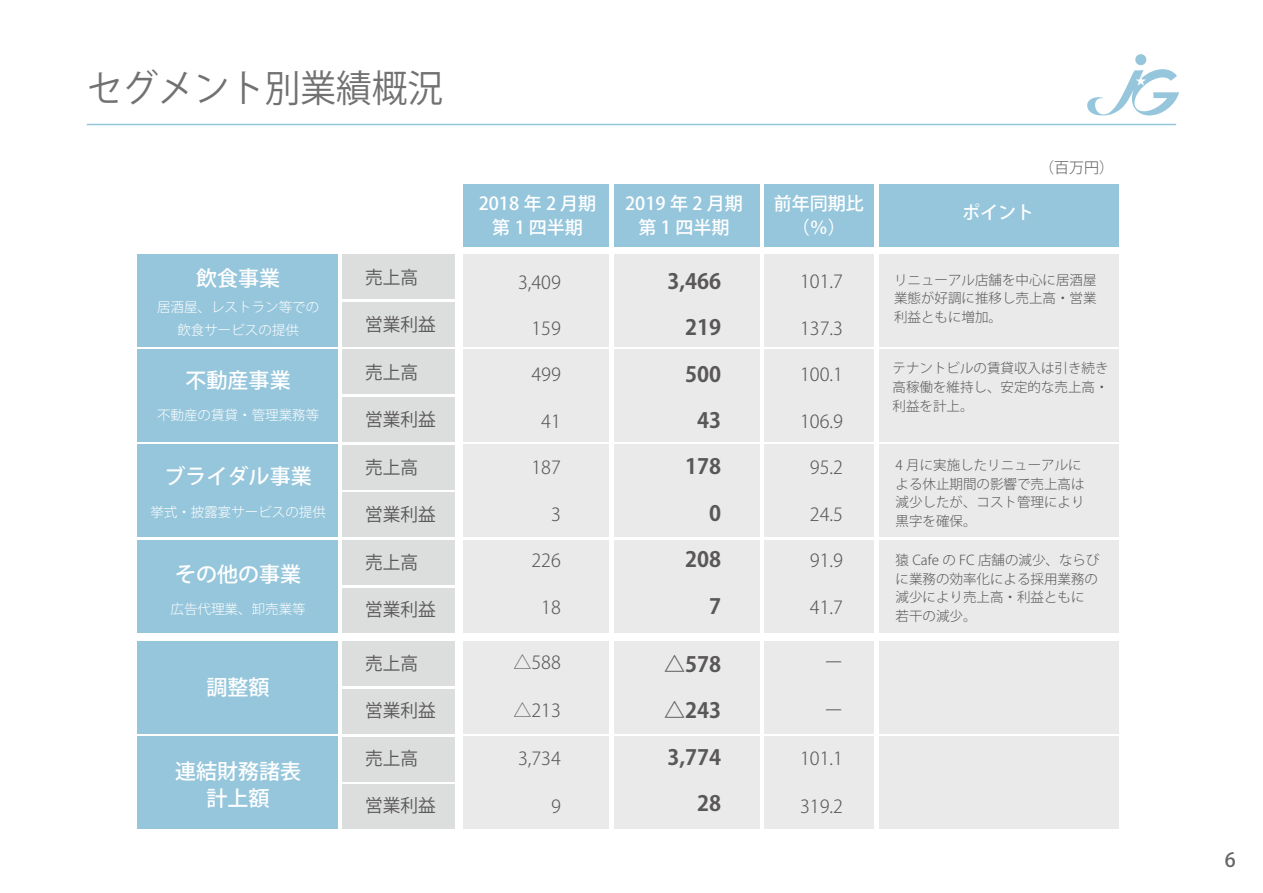
<style>
.page{position:relative;width:1263px;height:893px;background:#fff}
.page>*{position:absolute;margin:0;border:0;box-sizing:border-box;transform-origin:0 0}
.t1{font:37.5px "Koz Go Pro";color:#727171;scale:.95 1}
.t2{font:700 21px "Koz Go Pro";color:#595757}
.t3{font:500 21px/27px "Koz Go Pro";color:#fff;text-align:center}
.t4{font:500 19.5px "Koz Go Pro";color:#656464}
.t5{font:300 18px "Koz Go Pro";color:#595757}
.t6{font:18px "Koz Go Pro";color:#595757}
.t7{font:500 18px/23.7px "Koz Go Pro";color:#fff;text-align:center}
.t8{font:300 15px "Koz Go Pro";color:#595757}
.t9{font:300 13.65px "Koz Go Pro";color:#fff}
.t10{font:300 13.5px/18.8px "Koz Go Pro";color:#595757;text-align:justify}
.t11{font:300 13.5px/23.7px "Koz Go Pro";color:#fff;text-align:center}
</style>
<div class="page">
<svg style="left:1087px;top:54px;width:92px;height:61px"></svg>
<hr style="left:87px;top:124px;width:1089px;height:1px;background:#96c6dc">
<div style="left:137px;top:254px;width:201px;height:92px;background:#96c6dc"></div>
<div style="left:137px;top:349px;width:201px;height:93px;background:#96c6dc"></div>
<div style="left:137px;top:445px;width:201px;height:92px;background:#96c6dc"></div>
<div style="left:137px;top:540px;width:201px;height:92px;background:#96c6dc"></div>
<div style="left:137px;top:641px;width:201px;height:93px;background:#96c6dc"></div>
<div style="left:137px;top:737px;width:201px;height:92px;background:#96c6dc"></div>
<div style="left:342px;top:254px;width:112px;height:45px;background:#dcdddd"></div>
<div style="left:464px;top:254px;width:145px;height:92px;background:#eaeaea"></div>
<div style="left:464px;top:349px;width:145px;height:93px;background:#eaeaea"></div>
<div style="left:464px;top:445px;width:145px;height:92px;background:#eaeaea"></div>
<div style="left:464px;top:540px;width:145px;height:92px;background:#eaeaea"></div>
<div style="left:464px;top:641px;width:145px;height:93px;background:#eaeaea"></div>
<div style="left:464px;top:737px;width:145px;height:92px;background:#eaeaea"></div>
<div style="left:614px;top:254px;width:145px;height:92px;background:#eaeaea"></div>
<div style="left:614px;top:349px;width:145px;height:93px;background:#eaeaea"></div>
<div style="left:614px;top:445px;width:145px;height:92px;background:#eaeaea"></div>
<div style="left:614px;top:540px;width:145px;height:92px;background:#eaeaea"></div>
<div style="left:614px;top:641px;width:145px;height:93px;background:#eaeaea"></div>
<div style="left:614px;top:737px;width:145px;height:92px;background:#eaeaea"></div>
<div style="left:764px;top:254px;width:109px;height:92px;background:#eaeaea"></div>
<div style="left:764px;top:349px;width:109px;height:93px;background:#eaeaea"></div>
<div style="left:764px;top:445px;width:109px;height:92px;background:#eaeaea"></div>
<div style="left:764px;top:540px;width:109px;height:92px;background:#eaeaea"></div>
<div style="left:764px;top:641px;width:109px;height:93px;background:#eaeaea"></div>
<div style="left:764px;top:737px;width:109px;height:92px;background:#eaeaea"></div>
<div style="left:880px;top:254px;width:239px;height:92px;background:#eaeaea"></div>
<div style="left:880px;top:349px;width:239px;height:93px;background:#eaeaea"></div>
<div style="left:880px;top:445px;width:239px;height:92px;background:#eaeaea"></div>
<div style="left:880px;top:540px;width:239px;height:92px;background:#eaeaea"></div>
<div style="left:880px;top:641px;width:239px;height:93px;background:#eaeaea"></div>
<div style="left:880px;top:737px;width:239px;height:92px;background:#eaeaea"></div>
<div style="left:342px;top:302px;width:112px;height:44px;background:#dcdddd"></div>
<div style="left:342px;top:349px;width:112px;height:45px;background:#dcdddd"></div>
<div style="left:342px;top:397px;width:112px;height:45px;background:#dcdddd"></div>
<div style="left:342px;top:445px;width:112px;height:44px;background:#dcdddd"></div>
<div style="left:342px;top:492px;width:112px;height:45px;background:#dcdddd"></div>
<div style="left:342px;top:540px;width:112px;height:45px;background:#dcdddd"></div>
<div style="left:342px;top:588px;width:112px;height:44px;background:#dcdddd"></div>
<div style="left:342px;top:641px;width:112px;height:45px;background:#dcdddd"></div>
<div style="left:342px;top:689px;width:112px;height:45px;background:#dcdddd"></div>
<div style="left:342px;top:737px;width:112px;height:44px;background:#dcdddd"></div>
<div style="left:342px;top:784px;width:112px;height:45px;background:#dcdddd"></div>
<div style="left:464px;top:184px;width:145px;height:63px;background:#96c6dc"></div>
<div style="left:614px;top:184px;width:145px;height:63px;background:#96c6dc"></div>
<div style="left:764px;top:184px;width:109px;height:63px;background:#96c6dc"></div>
<div style="left:880px;top:184px;width:239px;height:63px;background:#96c6dc"></div>
<h1 class="t1" style="left:87px;top:64px;width:376px">セグメント別業績概況</h1>
<h2 class="t3" style="left:196px;top:266px;width:85px">飲食事業</h2>
<p class="t11" style="left:157px;top:295px;width:163px">居酒屋、レストラン等での飲食サービスの提供</p>
<h2 class="t3" style="left:186px;top:368px;width:106px">不動産事業</h2>
<p class="t11" style="left:157px;top:403px;width:163px">不動産の賃貸・管理業務等</p>
<p class="t9" style="left:149px;top:414px;width:180px">挙式・披露宴サービスの提供</p>
<h2 class="t3" style="left:165px;top:464px;width:148px">ブライダル事業</h2>
<p class="t11" style="left:150px;top:501px;width:177px">挙式・披露宴サービスの提供</p>
<h2 class="t3" style="left:175px;top:562px;width:127px">その他の事業</h2>
<p class="t11" style="left:171px;top:598px;width:136px">広告代理業、卸売業等</p>
<h2 class="t3" style="left:207px;top:675px;width:64px">調整額</h2>
<h2 class="t3" style="left:175px;top:759px;width:127px">連結財務諸表計上額</h2>
<h3 class="t6" style="left:365px;top:266px;width:54px">売上高</h3>
<h3 class="t6" style="left:365px;top:313px;width:72px">営業利益</h3>
<h3 class="t6" style="left:365px;top:361px;width:54px">売上高</h3>
<h3 class="t6" style="left:365px;top:408px;width:72px">営業利益</h3>
<h3 class="t6" style="left:365px;top:456px;width:54px">売上高</h3>
<h3 class="t6" style="left:365px;top:503px;width:72px">営業利益</h3>
<h3 class="t6" style="left:365px;top:550px;width:54px">売上高</h3>
<h3 class="t6" style="left:365px;top:598px;width:72px">営業利益</h3>
<h3 class="t6" style="left:365px;top:651px;width:54px">売上高</h3>
<h3 class="t6" style="left:365px;top:699px;width:72px">営業利益</h3>
<h3 class="t6" style="left:365px;top:746px;width:54px">売上高</h3>
<h3 class="t6" style="left:365px;top:794px;width:72px">営業利益</h3>
<h3 class="t7" style="left:479px;top:193px;width:119px">2018 年 2 月期第 1 四半期</h3>
<h3 class="t7" style="left:625px;top:193px;width:119px">2019 年 2 月期第 1 四半期</h3>
<h3 class="t7" style="left:774px;top:193px;width:91px">前年同期比（％）</h3>
<h3 class="t5" style="left:518px;top:270px;width:44px">3,409</h3>
<h3 class="t5" style="left:531px;top:317px;width:31px">159</h3>
<h3 class="t5" style="left:531px;top:363px;width:31px">499</h3>
<h3 class="t5" style="left:541px;top:410px;width:21px">41</h3>
<h3 class="t5" style="left:531px;top:456px;width:31px">187</h3>
<h3 class="t5" style="left:551px;top:503px;width:11px">3</h3>
<h3 class="t5" style="left:531px;top:549px;width:31px">226</h3>
<h3 class="t5" style="left:541px;top:596px;width:21px">18</h3>
<h2 class="t2" style="left:667px;top:267px;width:55px">3,466</h2>
<h2 class="t2" style="left:685px;top:314px;width:38px">219</h2>
<h2 class="t2" style="left:685px;top:360px;width:38px">500</h2>
<h2 class="t2" style="left:697px;top:407px;width:26px">43</h2>
<h2 class="t2" style="left:685px;top:453px;width:38px">178</h2>
<h2 class="t2" style="left:709px;top:500px;width:14px">0</h2>
<h2 class="t2" style="left:685px;top:546px;width:38px">208</h2>
<h2 class="t2" style="left:709px;top:593px;width:14px">7</h2>
<h3 class="t5" style="left:800px;top:270px;width:44px">101.7</h3>
<h3 class="t5" style="left:800px;top:317px;width:44px">137.3</h3>
<h3 class="t5" style="left:800px;top:363px;width:44px">100.1</h3>
<h3 class="t5" style="left:800px;top:410px;width:44px">106.9</h3>
<h3 class="t5" style="left:810px;top:456px;width:35px">95.2</h3>
<h3 class="t5" style="left:810px;top:503px;width:35px">24.5</h3>
<h3 class="t5" style="left:810px;top:549px;width:35px">91.9</h3>
<h3 class="t5" style="left:810px;top:596px;width:35px">41.7</h3>
<h3 class="t5" style="left:513px;top:651px;width:49px">△588</h3>
<h3 class="t5" style="left:513px;top:699px;width:49px">△213</h3>
<h3 class="t5" style="left:518px;top:747px;width:44px">3,734</h3>
<h3 class="t5" style="left:551px;top:795px;width:11px">9</h3>
<h2 class="t2" style="left:664px;top:651px;width:59px">△578</h2>
<h2 class="t2" style="left:664px;top:697px;width:59px">△243</h2>
<h2 class="t2" style="left:667px;top:744px;width:55px">3,774</h2>
<h2 class="t2" style="left:697px;top:790px;width:26px">28</h2>
<h3 class="t5" style="left:825px;top:651px;width:19px">ー</h3>
<h3 class="t5" style="left:825px;top:699px;width:19px">ー</h3>
<h3 class="t5" style="left:800px;top:747px;width:44px">101.1</h3>
<h3 class="t5" style="left:800px;top:795px;width:44px">319.2</h3>
<h3 class="t7" style="left:962px;top:201px;width:73px">ポイント</h3>
<p class="t8" style="left:1039px;top:158px;width:76px">（百万円）</p>
<p class="t10" style="left:894px;top:270px;width:204px">リニューアル店舗を中心に居酒屋業態が好調に推移し売上高・営業利益ともに増加。</p>
<p class="t10" style="left:892px;top:359px;width:217px">テナントビルの賃貸収入は引き続き高稼働を維持し、安定的な売上高・利益を計上。</p>
<p class="t10" style="left:895px;top:456px;width:190px;text-align:left">4 月に実施したリニューアルによる休止期間の影響で売上高は減少したが、コスト管理により黒字を確保。</p>
<p class="t10" style="left:895px;top:551px;width:206px;text-align:left">猿 Cafe の FC 店舗の減少、ならびに業務の効率化による採用業務の減少により売上高・利益ともに若干の減少。</p>
<h3 class="t4" style="left:1225px;top:847px;width:12px">6</h3>
</div>
